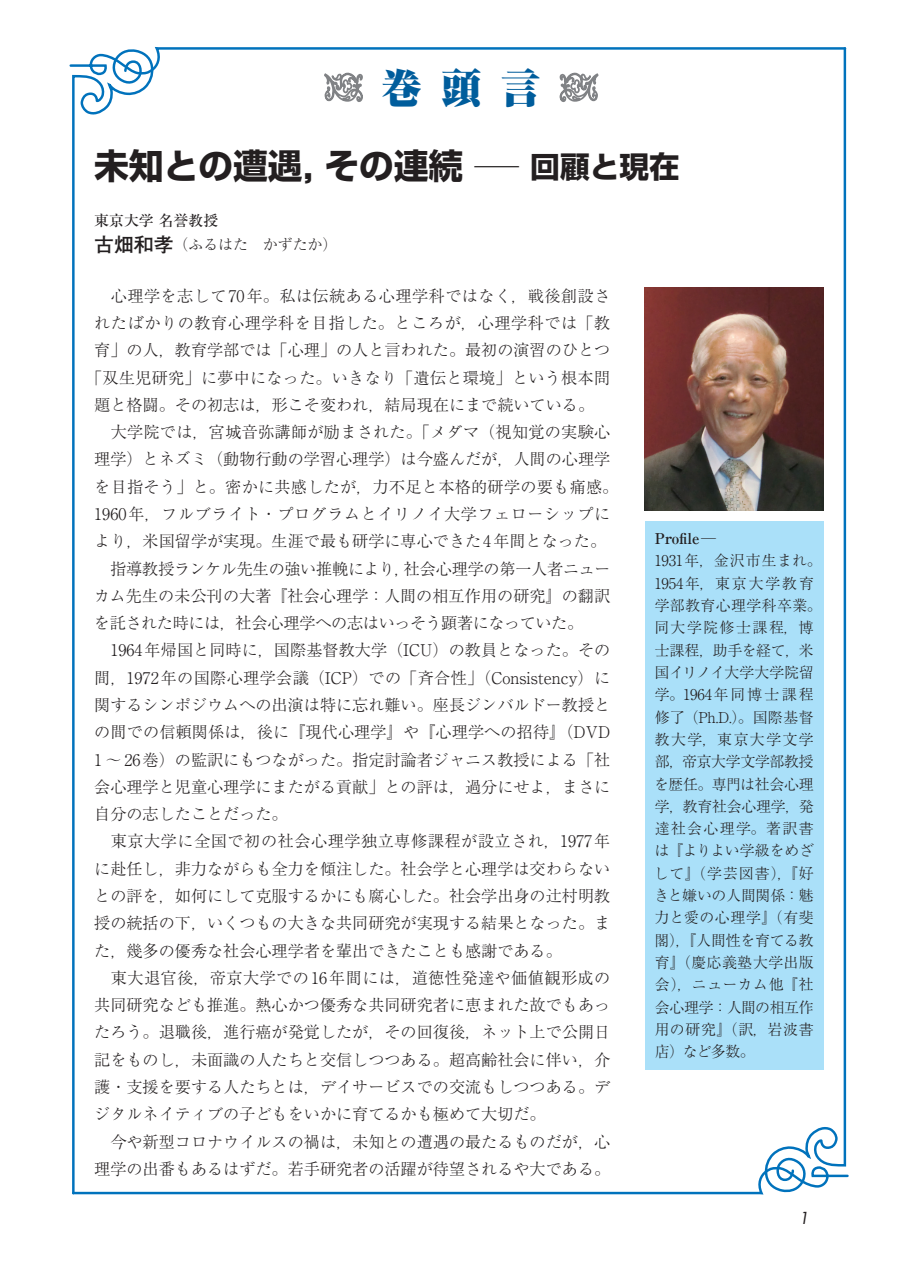
<style>
.page{position:relative;width:903px;height:1275px;background:#fff}
.page>*{position:absolute;margin:0;border:0;box-sizing:border-box;transform-origin:0 0}
.t1{font:900 39.73px "Ryumin Pr 6 N";color:#005d9c}
.t2{font:700 34.65px "Shin Go Pro";color:#231f20}
.t3{font:300 16.1px "Ryumin Pro";color:#231f20}
.t4{font:300 16.1px "Ryumin Pro";letter-spacing:.035em;color:#231f20}
.t5{font:300 16.1px "Ryumin Pro";letter-spacing:.03em;color:#231f20}
.t6{font:300 16.1px "Ryumin Pro";letter-spacing:.02em;color:#231f20}
.t7{font:300 16.1px "Ryumin Pro";letter-spacing:-.02em;color:#231f20}
.t8{font:italic 16.1px "Futura Std";color:#231f20}
.t9{font:300 14.88px/22.4px "Ryumin Pro";letter-spacing:.005em;color:#231f20}
.t10{font:700 14.88px "Ryumin Pro";letter-spacing:-.015em;color:#231f20}
.s1{font-size:29.75px}
.s2{font-weight:500}
.s3{font-family:"Futo Go B101 Pro";font-weight:700;font-size:19.78px}
</style>
<div class="page">
<svg style="left:69px;top:47px;width:693px;height:55px"></svg>
<svg style="left:71px;top:47px;width:85px;height:1118px"></svg>
<svg style="left:72px;top:1165px;width:777px;height:30px"></svg>
<svg style="left:762px;top:47px;width:85px;height:1147px"></svg>
<div style="left:645px;top:521px;width:178px;height:548px;background:#aae0f9"></div>
<img style="left:645px;top:288px;width:178px;height:223px">
<h1 class="t1" style="left:382px;top:57px;width:160px">巻頭言</h1>
<h2 class="t2" style="left:94px;top:139px;width:586px">未知との遭遇，その連続 <span class="s1">─ 回顧と現在</span></h2>
<p class="t9" style="left:94px;top:208px;width:245px;line-height:23.6px"><span class="s2">東京大学 名誉教授<br></span><span class="s3">古畑和孝</span>（ふるはた　かずたか）</p>
<p class="t5" style="left:94px;top:283px;width:517px">　心理学を志して70年。私は伝統ある心理学科ではなく，戦後創設さ</p>
<p class="t4" style="left:94px;top:310px;width:517px">れたばかりの教育心理学科を目指した。ところが，心理学科では「教</p>
<p class="t3" style="left:94px;top:338px;width:517px">育」の人，教育学部では「心理」の人と言われた。最初の演習のひとつ</p>
<p class="t3" style="left:86px;top:365px;width:525px">「双生児研究」に夢中になった。いきなり「遺伝と環境」という根本問</p>
<p class="t3" style="left:94px;top:392px;width:501px">題と格闘。その初志は，形こそ変われ，結局現在にまで続いている。</p>
<p class="t6" style="left:94px;top:419px;width:517px">　大学院では，宮城音弥講師が励まされた。「メダマ（視知覚の実験心</p>
<p class="t3" style="left:94px;top:447px;width:517px">理学）とネズミ（動物行動の学習心理学）は今盛んだが，人間の心理学</p>
<p class="t6" style="left:94px;top:474px;width:526px">を目指そう」と。密かに共感したが，力不足と本格的研学の要も痛感。</p>
<p class="t4" style="left:94px;top:501px;width:518px">1960年，フルブライト・プログラムとイリノイ大学フェローシップに</p>
<p class="t3" style="left:94px;top:529px;width:513px">より，米国留学が実現。生涯で最も研学に専心できた4年間となった。</p>
<p class="t3" style="left:94px;top:556px;width:518px">　指導教授ランケル先生の強い推輓により，社会心理学の第一人者ニュー</p>
<p class="t3" style="left:94px;top:583px;width:518px">カム先生の未公刊の大著『社会心理学：人間の相互作用の研究』の翻訳</p>
<p class="t7" style="left:94px;top:610px;width:491px">を託された時には，社会心理学への志はいっそう顕著になっていた。</p>
<p class="t3" style="left:94px;top:638px;width:517px">　1964年帰国と同時に，国際基督教大学（ICU）の教員となった。その</p>
<p class="t3" style="left:94px;top:665px;width:517px">間，1972年の国際心理学会議（ICP）での「斉合性」（Consistency）に</p>
<p class="t3" style="left:94px;top:692px;width:517px">関するシンポジウムへの出演は特に忘れ難い。座長ジンバルドー教授と</p>
<p class="t3" style="left:94px;top:720px;width:517px">の間での信頼関係は，後に『現代心理学』や『心理学への招待』（DVD</p>
<p class="t3" style="left:94px;top:747px;width:517px">1 〜 26巻）の監訳にもつながった。指定討論者ジャニス教授による「社</p>
<p class="t3" style="left:94px;top:774px;width:517px">会心理学と児童心理学にまたがる貢献」との評は，過分にせよ，まさに</p>
<p class="t3" style="left:94px;top:801px;width:195px">自分の志したことだった。</p>
<p class="t4" style="left:94px;top:829px;width:518px">　東京大学に全国で初の社会心理学独立専修課程が設立され，1977年</p>
<p class="t3" style="left:94px;top:856px;width:517px">に赴任し，非力ながらも全力を傾注した。社会学と心理学は交わらない</p>
<p class="t3" style="left:94px;top:883px;width:517px">との評を，如何にして克服するかにも腐心した。社会学出身の辻村明教</p>
<p class="t3" style="left:94px;top:911px;width:517px">授の統括の下，いくつもの大きな共同研究が実現する結果となった。ま</p>
<p class="t3" style="left:94px;top:938px;width:469px">た，幾多の優秀な社会心理学者を輩出できたことも感謝である。</p>
<p class="t5" style="left:94px;top:965px;width:517px">　東大退官後，帝京大学での16年間には，道徳性発達や価値観形成の</p>
<p class="t3" style="left:94px;top:992px;width:517px">共同研究なども推進。熱心かつ優秀な共同研究者に恵まれた故でもあっ</p>
<p class="t3" style="left:94px;top:1020px;width:517px">たろう。退職後，進行癌が発覚したが，その回復後，ネット上で公開日</p>
<p class="t3" style="left:94px;top:1047px;width:517px">記をものし，未面識の人たちと交信しつつある。超高齢社会に伴い，介</p>
<p class="t3" style="left:94px;top:1074px;width:517px">護・支援を要する人たちとは，デイサービスでの交流もしつつある。デ</p>
<p class="t3" style="left:94px;top:1102px;width:453px">ジタルネイティブの子どもをいかに育てるかも極めて大切だ。</p>
<p class="t3" style="left:94px;top:1129px;width:517px">　今や新型コロナウイルスの禍は，未知との遭遇の最たるものだが，心</p>
<p class="t3" style="left:94px;top:1156px;width:517px">理学の出番もあるはずだ。若手研究者の活躍が待望されるや大である。</p>
<p class="t10" style="left:655px;top:527px;width:63px">Profile─</p>
<p class="t9" style="left:654px;top:548px;width:169px">1931年，金沢市生まれ。<br>1954年，東京大学教育学部教育心理学科卒業。同大学院修士課程，博士課程，助手を経て，米国イリノイ大学大学院留学。1964年同博士課程修了（Ph.D.）。国際基督教大学，東京大学文学部，帝京大学文学部教授を歴任。専門は社会心理学，教育社会心理学，発達社会心理学。著訳書は『よりよい学級をめざして』（学芸図書），『好きと嫌いの人間関係：魅力と愛の心理学』（有斐閣），『人間性を育てる教育』（慶応義塾大学出版会），ニューカム他『社会心理学：人間の相互作用の研究』（訳，岩波書店）など多数。</p>
<p class="t8" style="left:799px;top:1208px;width:11px">1</p>
</div>
